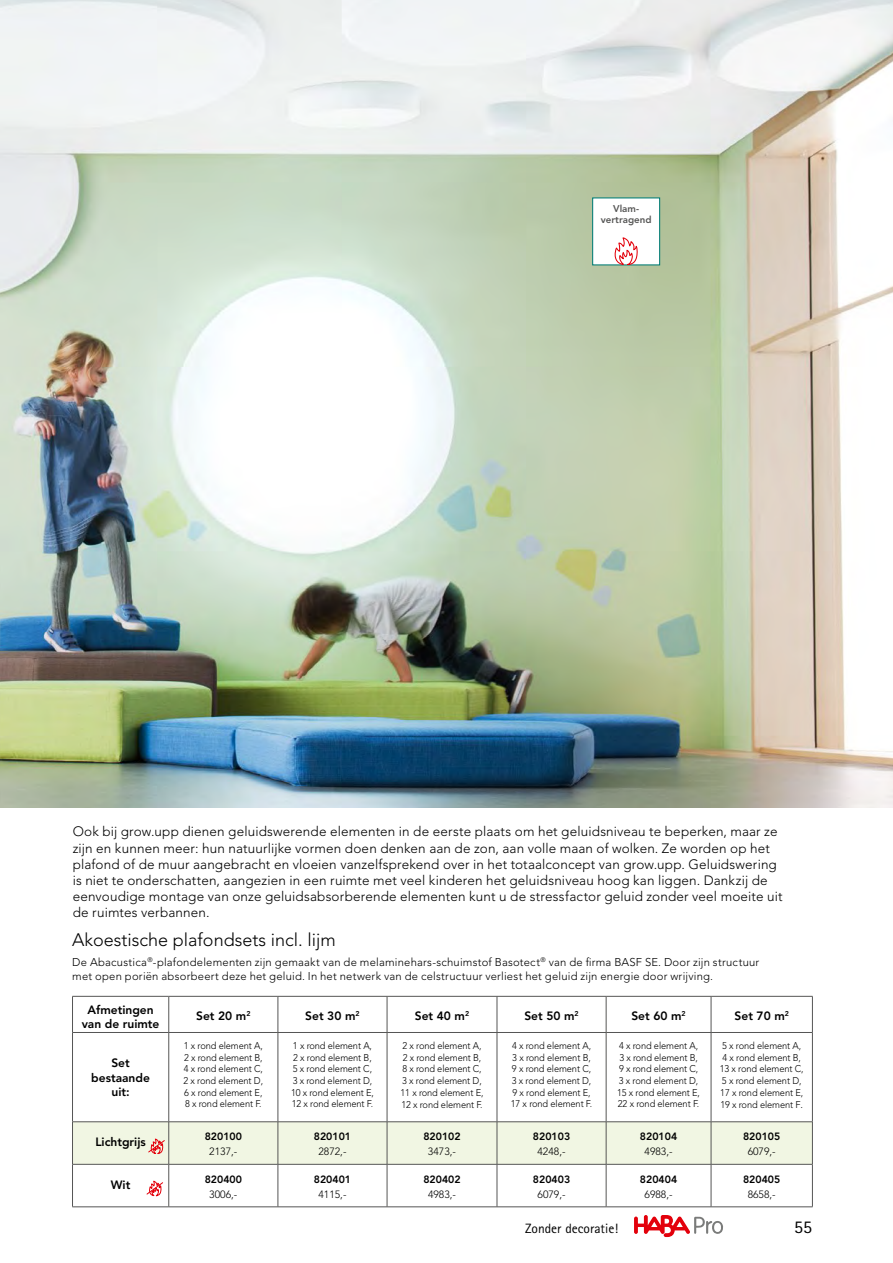
<style>
.page{position:relative;width:893px;height:1263px;background:#fff}
.page>*{position:absolute;margin:0;border:0;box-sizing:border-box;transform-origin:0 0}
.t1{font:300 18px "Avenir LT";color:#000}
.t2{font:18px "Agfa Rotis Sans Serif";color:#000}
.t3{font:300 13.5px/16.2px "Avenir LT";letter-spacing:.01em;color:#000}
.t4{font:13.5px "Agfa Rotis Sans Serif";color:#000}
.t5{font:800 12px/14.4px "Avenir LT";color:#000;text-align:center}
.t6{font:300 11.25px/13.5px "Avenir LT";letter-spacing:.02em;color:#000}
.t7{font:800 10.5px "Avenir LT";color:#000}
.t8{font:300 10.5px "Avenir LT";color:#000}
.t9{font:300 9.75px/11.7px "Avenir LT";letter-spacing:-.01em;color:#000;scale:.95 1}
.t10{font:800 9.75px/11.1px "Avenir LT";color:#565655;text-align:center}
.s1{font-size:10.5px}
</style>
<div class="page">
<svg style="left:634px;top:1215px;width:89px;height:22px"></svg>
<img style="left:0;top:0;width:893px;height:808px">
<hr style="left:72px;top:996px;width:97px;height:1px;background:#565655">
<hr style="left:72px;top:996px;width:1px;height:36px;background:#565655">
<hr style="left:169px;top:996px;width:109px;height:1px;background:#565655">
<hr style="left:169px;top:996px;width:1px;height:36px;background:#565655">
<hr style="left:278px;top:996px;width:109px;height:1px;background:#565655">
<hr style="left:278px;top:996px;width:1px;height:36px;background:#565655">
<hr style="left:387px;top:996px;width:110px;height:1px;background:#565655">
<hr style="left:387px;top:996px;width:1px;height:36px;background:#565655">
<hr style="left:497px;top:996px;width:109px;height:1px;background:#565655">
<hr style="left:497px;top:996px;width:1px;height:36px;background:#565655">
<hr style="left:606px;top:996px;width:105px;height:1px;background:#565655">
<hr style="left:606px;top:996px;width:1px;height:36px;background:#565655">
<hr style="left:711px;top:996px;width:102px;height:1px;background:#565655">
<hr style="left:711px;top:996px;width:1px;height:36px;background:#565655">
<hr style="left:812px;top:996px;width:1px;height:36px;background:#565655">
<hr style="left:72px;top:1032px;width:97px;height:1px;background:#565655">
<hr style="left:72px;top:1033px;width:1px;height:88px;background:#565655">
<hr style="left:169px;top:1032px;width:109px;height:1px;background:#565655">
<hr style="left:169px;top:1033px;width:1px;height:88px;background:#565655">
<hr style="left:278px;top:1032px;width:109px;height:1px;background:#565655">
<hr style="left:278px;top:1033px;width:1px;height:88px;background:#565655">
<hr style="left:387px;top:1032px;width:110px;height:1px;background:#565655">
<hr style="left:387px;top:1033px;width:1px;height:88px;background:#565655">
<hr style="left:497px;top:1032px;width:109px;height:1px;background:#565655">
<hr style="left:497px;top:1033px;width:1px;height:88px;background:#565655">
<hr style="left:606px;top:1032px;width:105px;height:1px;background:#565655">
<hr style="left:606px;top:1033px;width:1px;height:88px;background:#565655">
<hr style="left:711px;top:1032px;width:102px;height:1px;background:#565655">
<hr style="left:711px;top:1033px;width:1px;height:88px;background:#565655">
<hr style="left:812px;top:1033px;width:1px;height:88px;background:#565655">
<hr style="left:72px;top:1121px;width:97px;height:1px;background:#565655">
<hr style="left:72px;top:1122px;width:1px;height:42px;background:#565655">
<hr style="left:169px;top:1121px;width:109px;height:1px;background:#565655">
<hr style="left:278px;top:1121px;width:109px;height:1px;background:#565655">
<hr style="left:387px;top:1121px;width:110px;height:1px;background:#565655">
<hr style="left:497px;top:1121px;width:109px;height:1px;background:#565655">
<hr style="left:606px;top:1121px;width:105px;height:1px;background:#565655">
<hr style="left:711px;top:1121px;width:102px;height:1px;background:#565655">
<hr style="left:812px;top:1122px;width:1px;height:42px;background:#565655">
<hr style="left:72px;top:1164px;width:97px;height:1px;background:#565655">
<hr style="left:72px;top:1164px;width:1px;height:42px;background:#565655">
<hr style="left:169px;top:1164px;width:109px;height:1px;background:#565655">
<hr style="left:169px;top:1164px;width:1px;height:42px;background:#565655">
<hr style="left:278px;top:1164px;width:109px;height:1px;background:#565655">
<hr style="left:278px;top:1164px;width:1px;height:42px;background:#565655">
<hr style="left:387px;top:1164px;width:110px;height:1px;background:#565655">
<hr style="left:387px;top:1164px;width:1px;height:42px;background:#565655">
<hr style="left:497px;top:1164px;width:109px;height:1px;background:#565655">
<hr style="left:497px;top:1164px;width:1px;height:42px;background:#565655">
<hr style="left:606px;top:1164px;width:105px;height:1px;background:#565655">
<hr style="left:606px;top:1164px;width:1px;height:42px;background:#565655">
<hr style="left:711px;top:1164px;width:102px;height:1px;background:#565655">
<hr style="left:711px;top:1164px;width:1px;height:42px;background:#565655">
<hr style="left:812px;top:1164px;width:1px;height:42px;background:#565655">
<hr style="left:72px;top:1206px;width:97px;height:1px;background:#565655">
<hr style="left:169px;top:1206px;width:109px;height:1px;background:#565655">
<hr style="left:278px;top:1206px;width:109px;height:1px;background:#565655">
<hr style="left:387px;top:1206px;width:110px;height:1px;background:#565655">
<hr style="left:497px;top:1206px;width:109px;height:1px;background:#565655">
<hr style="left:606px;top:1206px;width:105px;height:1px;background:#565655">
<hr style="left:711px;top:1206px;width:102px;height:1px;background:#565655">
<div style="left:73px;top:1122px;width:739px;height:42px;background:#f1f6e3"></div>
<svg style="left:146px;top:1180px;width:17px;height:16px"></svg>
<div style="left:592px;top:197px;width:68px;height:68px;background:#fff;border:1px solid #007c74"></div>
<svg style="left:613px;top:237px;width:25px;height:29px"></svg>
<p class="t10" style="left:601px;top:203px;width:52px">Vlam&shy;vertragend</p>
<p class="t3" style="left:73px;top:823px;width:711px">Ook bij grow.upp dienen geluidswerende elementen in de eerste plaats om het geluidsniveau te beperken, maar ze zijn en kunnen meer: hun natuurlijke vormen doen denken aan de zon, aan volle maan of wolken. Ze worden op het plafond of de muur aangebracht en vloeien vanzelfsprekend over in het totaalconcept van grow.upp. Geluidswering is niet te onderschatten, aangezien in een ruimte met veel kinderen het geluidsniveau hoog kan liggen. Dankzij de eenvoudige montage van onze geluidsabsorberende elementen kunt u de stressfactor geluid zonder veel moeite uit de ruimtes verbannen.</p>
<h1 class="t1" style="left:72px;top:929px;width:265px">Akoestische plafondsets incl. lijm</h1>
<p class="t6" style="left:72px;top:955px;width:689px">De Abacustica<sup>®</sup>-plafondelementen zijn gemaakt van de melaminehars-schuimstof Basotect<sup>®</sup> van de firma BASF SE. Door zijn structuur met open poriën absorbeert deze het geluid. In het netwerk van de celstructuur verliest het geluid zijn energie door wrijving.</p>
<p class="t5" style="left:82px;top:1002px;width:79px">Afmetingen van de ruimte</p>
<p class="t5" style="left:196px;top:1009px;width:56px">Set 20 m<sup>2</sup></p>
<p class="t5" style="left:305px;top:1009px;width:56px">Set 30 m<sup>2</sup></p>
<p class="t5" style="left:415px;top:1009px;width:56px">Set 40 m<sup>2</sup></p>
<p class="t5" style="left:524px;top:1009px;width:56px">Set 50 m<sup>2</sup></p>
<p class="t5" style="left:631px;top:1009px;width:56px">Set 60 m<sup>2</sup></p>
<p class="t5" style="left:735px;top:1009px;width:56px">Set 70 m<sup>2</sup></p>
<p class="t5" style="left:91px;top:1056px;width:60px">Set bestaande uit:</p>
<p class="t9" style="left:184px;top:1039px;width:85px;text-align:justify">1 x rond element A, 2 x rond element B, 4 x rond element C, 2 x rond element D, 6 x rond element E, 8 x rond element F.</p>
<p class="t9" style="left:291px;top:1039px;width:89px">1 x rond element A,<br>2 x rond element B,<br>5 x rond element C,<br>3 x rond element D,<br>10 x rond element E,<br>12 x rond element F.</p>
<p class="t9" style="left:401px;top:1039px;width:89px">2 x rond element A,<br>2 x rond element B,<br>8 x rond element C,<br>3 x rond element D,<br>11 x rond element E,<br>12 x rond element F.</p>
<p class="t9" style="left:511px;top:1039px;width:87px">4 x rond element A,<br>3 x rond element B,<br>9 x rond element C,<br>3 x rond element D,<br>9 x rond element E,<br>17 x rond element F.</p>
<p class="t9" style="left:617px;top:1039px;width:89px">4 x rond element A,<br>3 x rond element B,<br>9 x rond element C,<br>3 x rond element D,<br>15 x rond element E,<br>22 x rond element F.</p>
<p class="t9" style="left:720px;top:1039px;width:90px">5 x rond element A,<br>4 x rond element B,<br>13 x rond element C,<br>5 x rond element D,<br>17 x rond element E,<br>19 x rond element F<span class="s1">.</span></p>
<p class="t5" style="left:95px;top:1135px;width:52px">Lichtgrijs</p>
<p class="t5" style="left:111px;top:1178px;width:21px">Wit</p>
<p class="t7" style="left:205px;top:1130px;width:39px">820100</p>
<p class="t8" style="left:209px;top:1145px;width:29px">2137,-</p>
<p class="t7" style="left:205px;top:1173px;width:39px">820400</p>
<p class="t8" style="left:209px;top:1188px;width:29px">3006,-</p>
<p class="t7" style="left:314px;top:1130px;width:39px">820101</p>
<p class="t8" style="left:318px;top:1145px;width:29px">2872,-</p>
<p class="t7" style="left:314px;top:1173px;width:39px">820401</p>
<p class="t8" style="left:318px;top:1188px;width:29px">4115,-</p>
<p class="t7" style="left:423px;top:1130px;width:39px">820102</p>
<p class="t8" style="left:428px;top:1145px;width:29px">3473,-</p>
<p class="t7" style="left:423px;top:1173px;width:39px">820402</p>
<p class="t8" style="left:428px;top:1188px;width:29px">4983,-</p>
<p class="t7" style="left:533px;top:1130px;width:39px">820103</p>
<p class="t8" style="left:537px;top:1145px;width:29px">4248,-</p>
<p class="t7" style="left:533px;top:1173px;width:39px">820403</p>
<p class="t8" style="left:537px;top:1188px;width:29px">6079,-</p>
<p class="t7" style="left:640px;top:1130px;width:39px">820104</p>
<p class="t8" style="left:645px;top:1145px;width:29px">4983,-</p>
<p class="t7" style="left:640px;top:1173px;width:39px">820404</p>
<p class="t8" style="left:645px;top:1188px;width:29px">6988,-</p>
<p class="t7" style="left:743px;top:1130px;width:39px">820105</p>
<p class="t8" style="left:748px;top:1145px;width:29px">6079,-</p>
<p class="t7" style="left:743px;top:1173px;width:39px">820405</p>
<p class="t8" style="left:748px;top:1188px;width:29px">8658,-</p>
<h2 class="t4" style="left:525px;top:1221px;width:95px">Zonder decoratie!</h2>
<h1 class="t2" style="left:794px;top:1216px;width:19px">55</h1>
</div>
